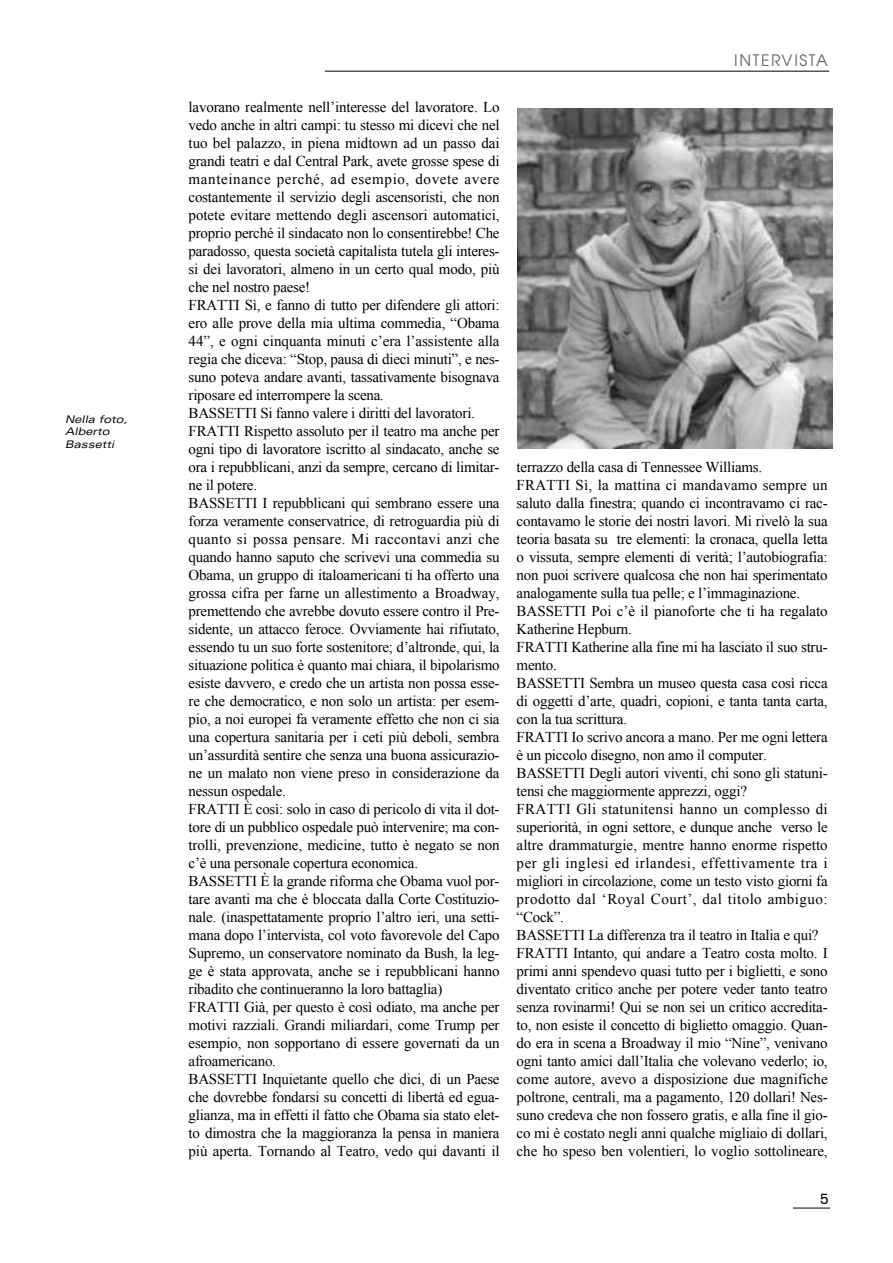
<style>
.page{position:relative;width:893px;height:1263px;background:#fff}
.page>*{position:absolute;margin:0;border:0;box-sizing:border-box;transform-origin:0 0}
.t1{font:15.75px "Avant Garde";letter-spacing:.105em;color:#666}
.t2{font:15px/18px "Times New Roman";letter-spacing:-.015em;color:#000}
.t3{font:15px "Akzidenz Grotesk";color:#000}
.t4{font:italic expanded 10.5px/12.6px "Univers";color:#000}
</style>
<div class="page">
<hr style="left:793px;top:1208px;width:37px;height:1px;background:#000">
<hr style="left:325px;top:71px;width:504px;height:1px;background:#000">
<img style="left:517px;top:108px;width:315px;height:340px">
<p class="t4" style="left:65px;top:414px;width:64px">Nella foto,<br>Alberto<br>Bassetti</p>
<p class="t2" style="left:189px;top:98px;width:313px">lavorano realmente nell’interesse del lavoratore. Lo vedo anche in altri campi: tu stesso mi dicevi che nel tuo bel palazzo, in piena midtown ad un passo dai grandi teatri e dal Central Park, avete grosse spese di manteinance perché, ad esempio, dovete avere costantemente il servizio degli ascensoristi, che non potete evitare mettendo degli ascensori automatici, proprio perché il sindacato non lo consentirebbe! Che paradosso, questa società capitalista tutela gli interes&shy;si dei lavoratori, almeno in un certo qual modo, più che nel nostro paese!<br>FRATTI Sì, e fanno di tutto per difendere gli attori: ero alle prove della mia ultima commedia, “Obama 44”, e ogni cinquanta minuti c’era l’assistente alla regia che diceva: “Stop, pausa di dieci minuti”, e nes&shy;suno poteva andare avanti, tassativamente bisognava riposare ed interrompere la scena.<br>BASSETTI Si fanno valere i diritti del lavoratori.<br>FRATTI Rispetto assoluto per il teatro ma anche per ogni tipo di lavoratore iscritto al sindacato, anche se ora i repubblicani, anzi da sempre, cercano di limitar&shy;ne il potere.<br>BASSETTI I repubblicani qui sembrano essere una forza veramente conservatrice, di retroguardia più di quanto si possa pensare. Mi raccontavi anzi che quando hanno saputo che scrivevi una commedia su Obama, un gruppo di italoamericani ti ha offerto una grossa cifra per farne un allestimento a Broadway, premettendo che avrebbe dovuto essere contro il Pre&shy;sidente, un attacco feroce. Ovviamente hai rifiutato, essendo tu un suo forte sostenitore; d’altronde, qui, la situazione politica è quanto mai chiara, il bipolarismo esiste davvero, e credo che un artista non possa esse&shy;re che democratico, e non solo un artista: per esem&shy;pio, a noi europei fa veramente effetto che non ci sia una copertura sanitaria per i ceti più deboli, sembra un’assurdità sentire che senza una buona assicurazio&shy;ne un malato non viene preso in considerazione da nessun ospedale.<br>FRATTI È così: solo in caso di pericolo di vita il dot&shy;tore di un pubblico ospedale può intervenire; ma con&shy;trolli, prevenzione, medicine, tutto è negato se non c’è una personale copertura economica.<br>BASSETTI È la grande riforma che Obama vuol por&shy;tare avanti ma che è bloccata dalla Corte Costituzio&shy;nale. (inaspettatamente proprio l’altro ieri, una setti&shy;mana dopo l’intervista, col voto favorevole del Capo Supremo, un conservatore nominato da Bush, la leg&shy;ge è stata approvata, anche se i repubblicani hanno ribadito che continueranno la loro battaglia)<br>FRATTI Già, per questo è così odiato, ma anche per motivi razziali. Grandi miliardari, come Trump per esempio, non sopportano di essere governati da un afroamericano.<br>BASSETTI Inquietante quello che dici, di un Paese che dovrebbe fondarsi su concetti di libertà ed egua&shy;glianza, ma in effetti il fatto che Obama sia stato elet&shy;to dimostra che la maggioranza la pensa in maniera più aperta. Tornando al Teatro, vedo qui davanti il</p>
<p class="t1" style="left:734px;top:51px;width:95px">INTERVISTA</p>
<p class="t2" style="left:517px;top:458px;width:313px">terrazzo della casa di Tennessee Williams.<br>FRATTI Sì, la mattina ci mandavamo sempre un saluto dalla finestra; quando ci incontravamo ci rac&shy;contavamo le storie dei nostri lavori. Mi rivelò la sua teoria basata su tre elementi: la cronaca, quella letta o vissuta, sempre elementi di verità; l’autobiografia: non puoi scrivere qualcosa che non hai sperimentato analogamente sulla tua pelle; e l’immaginazione.<br>BASSETTI Poi c’è il pianoforte che ti ha regalato Katherine Hepburn.<br>FRATTI Katherine alla fine mi ha lasciato il suo stru&shy;mento.<br>BASSETTI Sembra un museo questa casa così ricca di oggetti d’arte, quadri, copioni, e tanta tanta carta, con la tua scrittura.<br>FRATTI Io scrivo ancora a mano. Per me ogni lettera è un piccolo disegno, non amo il computer.<br>BASSETTI Degli autori viventi, chi sono gli statuni&shy;tensi che maggiormente apprezzi, oggi?<br>FRATTI Gli statunitensi hanno un complesso di superiorità, in ogni settore, e dunque anche verso le altre drammaturgie, mentre hanno enorme rispetto per gli inglesi ed irlandesi, effettivamente tra i migliori in circolazione, come un testo visto giorni fa prodotto dal ‘Royal Court’, dal titolo ambiguo: “Cock”.<br>BASSETTI La differenza tra il teatro in Italia e qui?<br>FRATTI Intanto, qui andare a Teatro costa molto. I primi anni spendevo quasi tutto per i biglietti, e sono diventato critico anche per potere veder tanto teatro senza rovinarmi! Qui se non sei un critico accredita&shy;to, non esiste il concetto di biglietto omaggio. Quan&shy;do era in scena a Broadway il mio “Nine”, venivano ogni tanto amici dall’Italia che volevano vederlo; io, come autore, avevo a disposizione due magnifiche poltrone, centrali, ma a pagamento, 120 dollari! Nes&shy;suno credeva che non fossero gratis, e alla fine il gio&shy;co mi è costato negli anni qualche migliaio di dollari, che ho speso ben volentieri, lo voglio sottolineare,</p>
<p class="t3" style="left:820px;top:1193px;width:10px">5</p>
</div>
